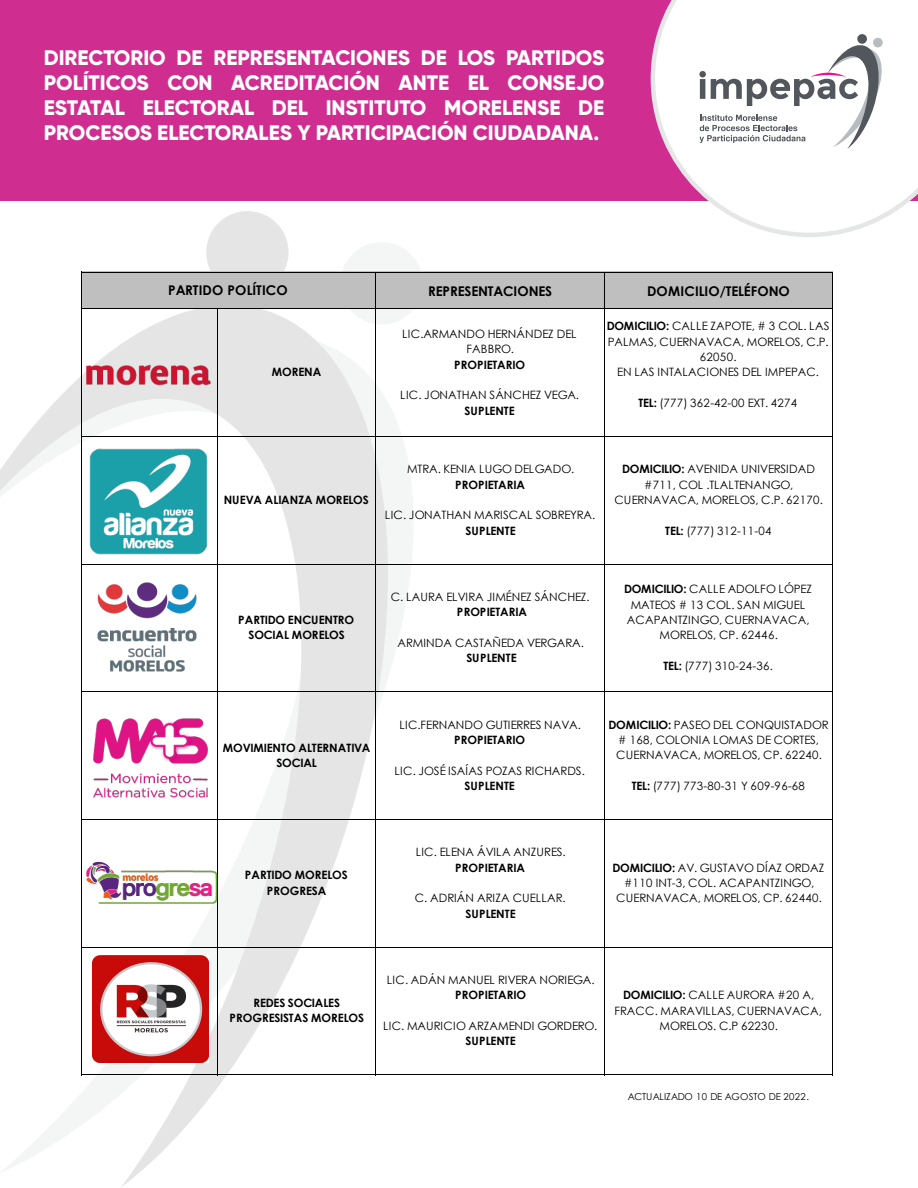
<style>
.page{position:relative;width:918px;height:1188px;background:#fff}
.page>*{position:absolute;margin:0;border:0;box-sizing:border-box;transform-origin:0 0}
.t1{font:800 21px/25.2px "Gilroy";color:#fff;text-align:justify}
.t2{font:700 13.5px "Century Gothic";letter-spacing:.005em;color:#000}
.t3{font:700 13.5px "Century Gothic";letter-spacing:-.02em;color:#000}
.t4{font:11.55px/15.3px "Century Gothic";letter-spacing:.01em;color:#000;text-align:center}
.t5{font:700 11.55px/15.3px "Century Gothic";letter-spacing:-.005em;color:#000;text-align:center}
.t6{font:11.55px "Century Gothic";letter-spacing:.03em;color:#000}
.t7{font:9.6px "Century Gothic";letter-spacing:-.015em;color:#000}
.s1{font-weight:700}
</style>
<div class="page">
<svg style="left:202px;top:211px;width:91px;height:61px"></svg>
<svg style="left:0;top:309px;width:413px;height:878px"></svg>
<svg style="left:335px;top:243px;width:88px;height:87px"></svg>
<div style="left:0;top:0;width:918px;height:200px;background:#d02d90"></div>
<svg style="left:651px;top:0;width:267px;height:237px"></svg>
<svg style="left:699px;top:34px;width:187px;height:115px;background:#dedee0"></svg>
<div style="left:82px;top:272px;width:751px;height:37px;background:#bfbfbf"></div>
<hr style="left:81px;top:272px;width:1px;height:37px;background:#000">
<hr style="left:375px;top:273px;width:1px;height:36px;background:#000">
<hr style="left:604px;top:273px;width:1px;height:36px;background:#000">
<hr style="left:832px;top:273px;width:1px;height:36px;background:#000">
<hr style="left:82px;top:272px;width:751px;height:1px;background:#000">
<hr style="left:81px;top:308px;width:1px;height:767px;background:#000">
<hr style="left:217px;top:309px;width:1px;height:766px;background:#000">
<hr style="left:375px;top:309px;width:1px;height:766px;background:#000">
<hr style="left:604px;top:309px;width:1px;height:766px;background:#000">
<hr style="left:832px;top:309px;width:1px;height:766px;background:#000">
<hr style="left:82px;top:308px;width:751px;height:1px;background:#000">
<hr style="left:82px;top:436px;width:751px;height:1px;background:#000">
<hr style="left:82px;top:564px;width:751px;height:1px;background:#000">
<hr style="left:82px;top:691px;width:751px;height:1px;background:#000">
<hr style="left:82px;top:819px;width:751px;height:1px;background:#000">
<hr style="left:82px;top:947px;width:751px;height:1px;background:#000">
<hr style="left:82px;top:1074px;width:751px;height:1px;background:#000">
<img style="left:82px;top:354px;width:130px;height:55px">
<img style="left:86px;top:444px;width:123px;height:114px">
<img style="left:90px;top:581px;width:115px;height:97px">
<img style="left:83px;top:694px;width:136px;height:128px">
<img style="left:85px;top:856px;width:132px;height:54px">
<img style="left:93px;top:956px;width:115px;height:107px">
<h1 class="t1" style="left:44px;top:45px;width:562px">DIRECTORIO DE REPRESENTACIONES DE LOS PARTIDOS POLÍTICOS CON ACREDITACIÓN ANTE EL CONSEJO ESTATAL ELECTORAL DEL INSTITUTO MORELENSE DE PROCESOS ELECTORALES Y PARTICIPACIÓN CIUDADANA.</h1>
<p class="t2" style="left:168px;top:280px;width:121px">PARTIDO POLÍTICO</p>
<p class="t3" style="left:428px;top:281px;width:126px">REPRESENTACIONES</p>
<p class="t2" style="left:647px;top:281px;width:144px">DOMICILIO/TELÉFONO</p>
<p class="t5" style="left:272px;top:364px;width:51px">MORENA</p>
<p class="t4" style="left:402px;top:326px;width:176px">LIC.ARMANDO HERNÁNDEZ DEL<br>FABBRO.</p>
<p class="t5" style="left:454px;top:356px;width:73px">PROPIETARIO</p>
<p class="t4" style="left:400px;top:387px;width:180px">LIC. JONATHAN SÁNCHEZ VEGA.</p>
<p class="t5" style="left:465px;top:402px;width:52px">SUPLENTE</p>
<p class="t4" style="left:607px;top:318px;width:224px"><span class="s1">DOMICILIO:</span> CALLE ZAPOTE, # 3 COL. LAS<br>PALMAS, CUERNAVACA, MORELOS, C.P.<br>62050.<br>EN LAS INTALACIONES DEL IMPEPAC.</p>
<p class="t6" style="left:638px;top:395px;width:160px"><span class="s1">TEL:</span> (777) 362-42-00 EXT. 4274</p>
<p class="t5" style="left:224px;top:492px;width:147px">NUEVA ALIANZA MORELOS</p>
<p class="t4" style="left:407px;top:461px;width:169px">MTRA. KENIA LUGO DELGADO.</p>
<p class="t5" style="left:455px;top:476px;width:71px">PROPIETARIA</p>
<p class="t4" style="left:385px;top:507px;width:212px">LIC. JONATHAN MARISCAL SOBREYRA.</p>
<p class="t5" style="left:466px;top:522px;width:52px">SUPLENTE</p>
<p class="t5" style="left:238px;top:612px;width:118px">PARTIDO ENCUENTRO<br>SOCIAL MORELOS</p>
<p class="t4" style="left:391px;top:589px;width:201px">C. LAURA ELVIRA JIMÉNEZ SÁNCHEZ.</p>
<p class="t5" style="left:457px;top:604px;width:71px">PROPIETARIA</p>
<p class="t4" style="left:397px;top:635px;width:188px">ARMINDA CASTAÑEDA VERGARA.</p>
<p class="t5" style="left:467px;top:650px;width:52px">SUPLENTE</p>
<p class="t4" style="left:614px;top:461px;width:210px"><span class="s1">DOMICILIO:</span> AVENIDA UNIVERSIDAD #711, COL .TLALTENANGO,<br>CUERNAVACA, MORELOS, C.P. 62170.</p>
<p class="t6" style="left:665px;top:523px;width:108px"><span class="s1">TEL:</span> (777) 312-11-04</p>
<p class="t4" style="left:624px;top:581px;width:189px"><span class="s1">DOMICILIO:</span> CALLE ADOLFO LÓPEZ<br>MATEOS # 13 COL. SAN MIGUEL<br>ACAPANTZINGO, CUERNAVACA,<br>MORELOS, CP. 62446.</p>
<p class="t6" style="left:663px;top:658px;width:111px"><span class="s1">TEL:</span> (777) 310-24-36.</p>
<p class="t5" style="left:223px;top:739px;width:149px">MOVIMIENTO ALTERNATIVA<br>SOCIAL</p>
<p class="t4" style="left:399px;top:717px;width:183px">LIC.FERNANDO GUTIERRES NAVA.</p>
<p class="t5" style="left:454px;top:732px;width:73px">PROPIETARIO</p>
<p class="t4" style="left:395px;top:763px;width:192px">LIC. JOSÉ ISAÍAS POZAS RICHARDS.</p>
<p class="t5" style="left:465px;top:778px;width:52px">SUPLENTE</p>
<p class="t4" style="left:609px;top:717px;width:222px"><span class="s1">DOMICILIO:</span> PASEO DEL CONQUISTADOR # 168, COLONIA LOMAS DE CORTES,<br>CUERNAVACA, MORELOS, CP. 62240.</p>
<p class="t6" style="left:632px;top:778px;width:175px"><span class="s1">TEL:</span> (777) 773-80-31 Y 609-96-68</p>
<p class="t5" style="left:245px;top:867px;width:104px">PARTIDO MORELOS<br>PROGRESA</p>
<p class="t4" style="left:416px;top:844px;width:152px">LIC. ELENA ÁVILA ANZURES.</p>
<p class="t5" style="left:455px;top:859px;width:71px">PROPIETARIA</p>
<p class="t4" style="left:415px;top:890px;width:153px">C. ADRIÁN ARIZA CUELLAR.</p>
<p class="t5" style="left:466px;top:905px;width:52px">SUPLENTE</p>
<p class="t4" style="left:612px;top:860px;width:213px"><span class="s1">DOMICILIO:</span> AV. GUSTAVO DÍAZ ORDAZ #110 INT-3, COL. ACAPANTZINGO,<br>CUERNAVACA, MORELOS, CP. 62440.</p>
<p class="t5" style="left:229px;top:995px;width:136px">REDES SOCIALES<br>PROGRESISTAS MORELOS</p>
<p class="t4" style="left:387px;top:972px;width:209px">LIC. ADÁN MANUEL RIVERA NORIEGA.</p>
<p class="t5" style="left:455px;top:987px;width:73px">PROPIETARIO</p>
<p class="t4" style="left:383px;top:1018px;width:216px">LIC. MAURICIO ARZAMENDI GORDERO.</p>
<p class="t5" style="left:466px;top:1033px;width:52px">SUPLENTE</p>
<p class="t4" style="left:614px;top:987px;width:209px"><span class="s1">DOMICILIO:</span> CALLE AURORA #20 A,<br>FRACC. MARAVILLAS, CUERNAVACA,<br>MORELOS. C.P 62230.</p>
<p class="t7" style="left:628px;top:1090px;width:183px">ACTUALIZADO 10 DE AGOSTO DE 2022.</p>
</div>
